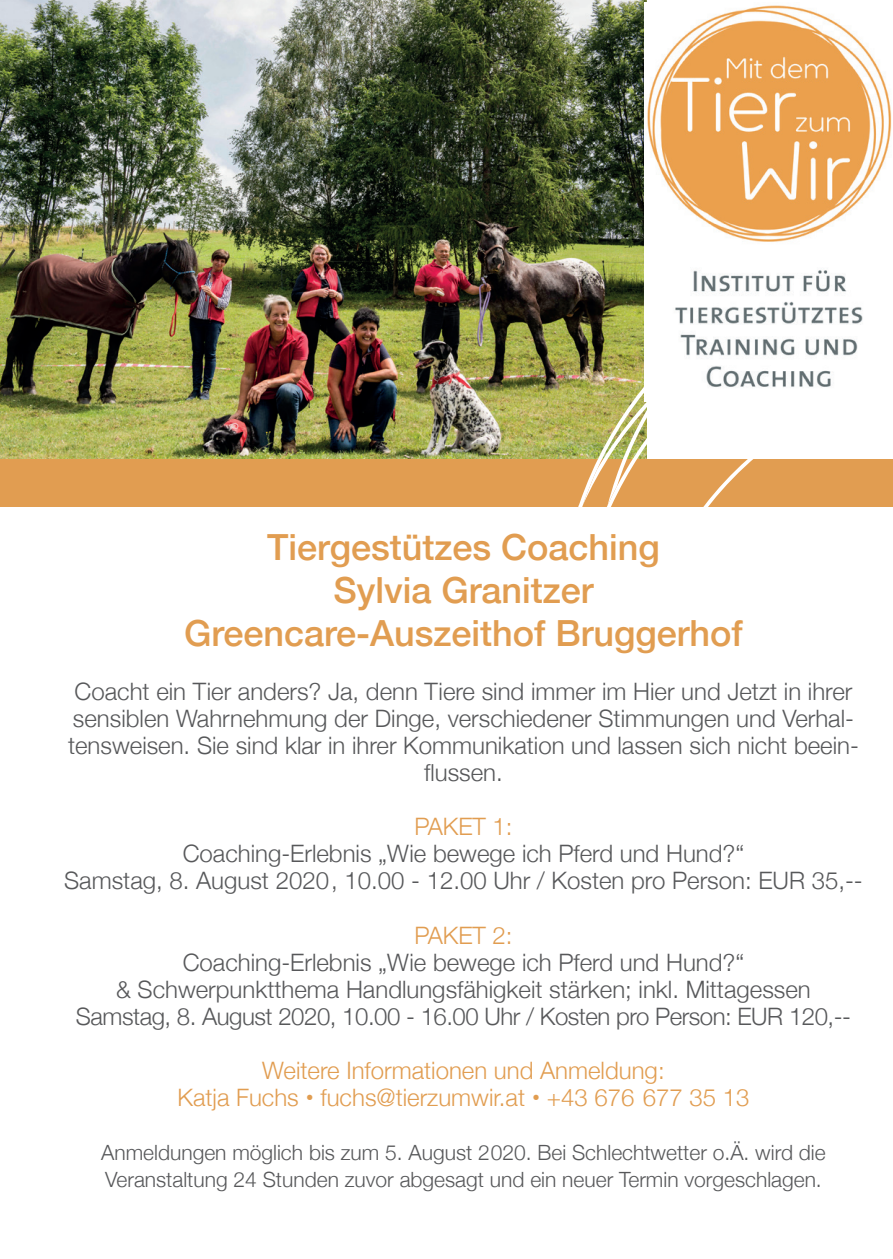
<style>
.page{position:relative;width:893px;height:1259px;background:#fff}
.page>*{position:absolute;margin:0;border:0;box-sizing:border-box;transform-origin:0 0}
.t1{font:500 36px/43.2px "Helvetica Neue";color:#e19d51;text-align:center}
.t2{font:300 24px/27px "Helvetica Neue";color:#57585a;text-align:center}
.t3{font:300 24px/27px "Helvetica Neue";color:#e19d51;text-align:center}
.t4{font:300 21px/27px "Helvetica Neue";color:#57585a}
.s1{font-weight:400}
</style>
<div class="page">
<img style="left:0;top:0;width:646px;height:460px">
<div style="left:0;top:460px;width:893px;height:47px;background:#e19d51"></div>
<img style="left:537px;top:264px;width:18px;height:196px">
<img style="left:555px;top:233px;width:89px;height:227px">
<svg style="left:566px;top:261px;width:327px;height:246px"></svg>
<img style="left:644px;top:2px;width:249px;height:399px">
<h1 class="t1" style="left:184px;top:522px;width:560px">Tiergestützes Coaching<br>Sylvia Granitzer<br>Greencare-Auszeithof Bruggerhof</h1>
<p class="t2" style="left:68px;top:676px;width:792px">Coacht ein Tier anders? Ja, denn Tiere sind immer im Hier und Jetzt in ihrer sensiblen Wahrnehmung der Dinge, verschiedener Stimmungen und Verhal&shy;tensweisen. Sie sind klar in ihrer Kommunikation und lassen sich nicht beein&shy;flussen.</p>
<p class="t3" style="left:414px;top:811px;width:100px">PAKET 1:</p>
<p class="t2" style="left:64px;top:838px;width:800px">Coaching-Erlebnis „Wie bewege ich Pferd und Hund?“<br>Samstag, 8. August 2020, 10.00 - 12.00 Uhr / Kosten pro Person: EUR 35,--</p>
<p class="t3" style="left:414px;top:919px;width:100px">PAKET 2:</p>
<p class="t2" style="left:76px;top:946px;width:777px">Coaching-Erlebnis „Wie bewege ich Pferd und Hund?“<br>&amp; Schwerpunktthema Handlungsfähigkeit stärken; inkl. Mittagessen<br>Samstag, 8. August 2020, 10.00 - 16.00 Uhr / Kosten pro Person: EUR 120,--</p>
<p class="t3" style="left:177px;top:1054px;width:574px">Weitere Informationen und Anmeldung:<br>Katja Fuchs <span class="s1">•</span> fuchs@tierzumwir.at <span class="s1">•</span> +43 676 677 35 13</p>
<p class="t4" style="left:101px;top:1137px;width:726px">Anmeldungen möglich bis zum 5. August 2020. Bei Schlechtwetter o.Ä. wird die<br>Veranstaltung 24 Stunden zuvor abgesagt und ein neuer Termin vorgeschlagen.</p>
</div>
